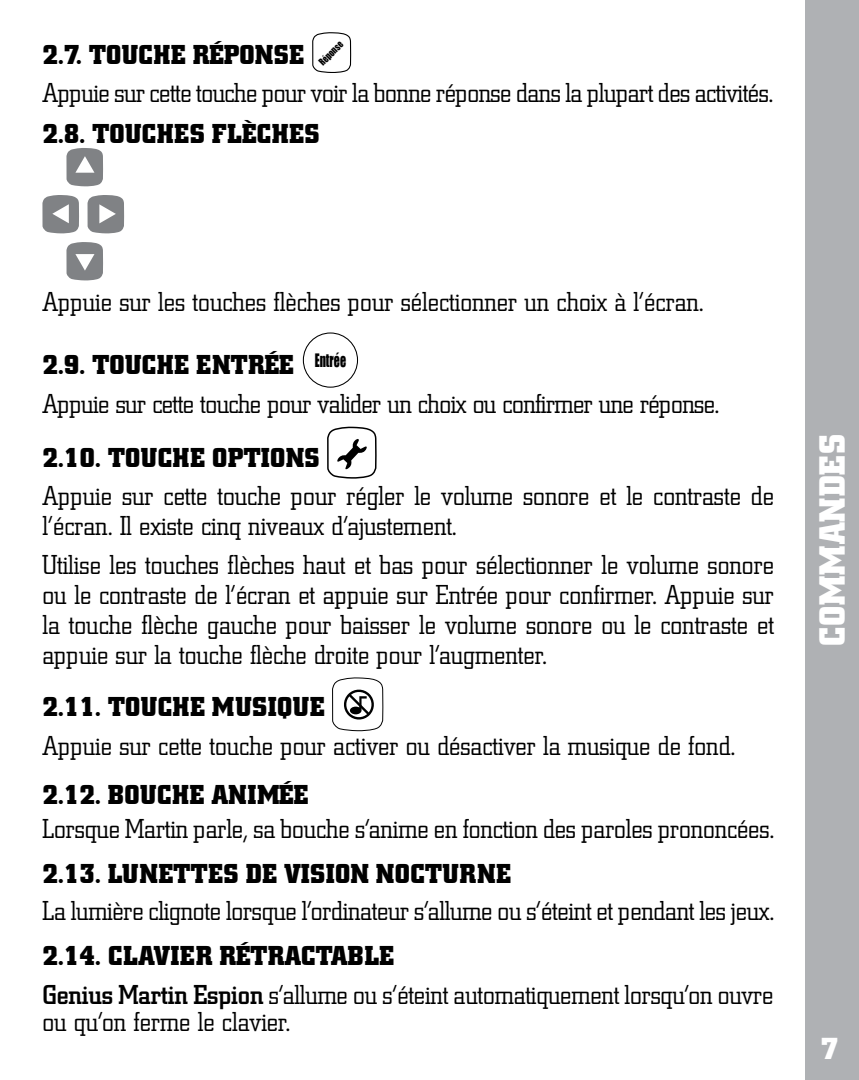
<style>
.page{position:relative;width:859px;height:1080px;background:#fff}
.page>*{position:absolute;margin:0;border:0;box-sizing:border-box;transform-origin:0 0}
.t1{font:700 36px "City";letter-spacing:.02em;color:#fff}
.t2{font:700 30px "City";color:#fff}
.t3{font:300 27px/30px "City";letter-spacing:-.005em;color:#000}
.t4{font:700 27px "City";letter-spacing:.02em;color:#000}
.t5{font:10.2px "Billboard";color:#000;scale:.89 1}
.s1{font-weight:700}
.s2{font-weight:500}
</style>
<div class="page">
<div style="left:806px;top:0;width:53px;height:1080px;background:#afb1b4"></div>
<svg style="left:312px;top:32px;width:40px;height:41px"></svg>
<svg style="left:66px;top:148px;width:37px;height:38px"></svg>
<svg style="left:66px;top:242px;width:37px;height:39px"></svg>
<svg style="left:88px;top:195px;width:36px;height:38px"></svg>
<svg style="left:42px;top:195px;width:37px;height:38px"></svg>
<div style="left:303px;top:332px;width:55px;height:56px;border:1px solid #000;border-radius:50%"></div>
<svg style="left:327px;top:426px;width:50px;height:53px"></svg>
<svg style="left:332px;top:678px;width:51px;height:53px"></svg>
<p class="t4" style="left:42px;top:39px;width:263px">2.7. TOUCHE RÉPONSE</p>
<p class="t5" style="left:317px;top:59px;width:34px;rotate:-45deg">Réponse</p>
<p class="t3" style="left:42px;top:79px;width:732px">Appuie sur cette touche pour voir la bonne réponse dans la plupart des activités.</p>
<p class="t4" style="left:42px;top:119px;width:279px">2.8. TOUCHES FLÈCHES</p>
<p class="t3" style="left:42px;top:287px;width:663px">Appuie sur les touches flèches pour sélectionner un choix à l’écran.</p>
<p class="t3" style="left:42px;top:346px;width:679px;line-height:38.4px"><span class="s1">2.9. TOUCHE ENTRÉE</span> <sup>Entrée<br></sup>Appuie sur cette touche pour valider un choix ou confirmer une réponse.</p>
<p class="t4" style="left:42px;top:442px;width:279px">2.10. TOUCHE OPTIONS</p>
<p class="t3" style="left:42px;top:481px;width:733px">Appuie sur cette touche pour régler le volume sonore et le contraste de l’écran. Il existe cinq niveaux d’ajustement.</p>
<p class="t3" style="left:42px;top:550px;width:733px;text-align:justify">Utilise les touches flèches haut et bas pour sélectionner le volume sonore ou le contraste de l’écran et appuie sur Entrée pour confirmer. Appuie sur la touche flèche gauche pour baisser le volume sonore ou le contraste et appuie sur la touche flèche droite pour l’augmenter.</p>
<p class="t4" style="left:42px;top:692px;width:284px">2.11. TOUCHE MUSIQUE</p>
<p class="t3" style="left:42px;top:731px;width:695px">Appuie sur cette touche pour activer ou désactiver la musique de fond.</p>
<p class="t4" style="left:42px;top:780px;width:268px">2.12. BOUCHE ANIMÉE</p>
<p class="t3" style="left:42px;top:815px;width:733px">Lorsque Martin parle, sa bouche s’anime en fonction des paroles prononcées.</p>
<p class="t4" style="left:42px;top:859px;width:470px">2.13. LUNETTES DE VISION NOCTURNE</p>
<p class="t3" style="left:42px;top:896px;width:733px">La lumière clignote lorsque l’ordinateur s’allume ou s’éteint et pendant les jeux.</p>
<p class="t3" style="left:42px;top:937px;width:732px;line-height:38.4px"><span class="s1">2.14. CLAVIER RÉTRACTABLE<br></span><span class="s2">Genius Martin Espion</span> s’allume ou s’éteint automatiquement lorsqu’on ouvre</p>
<p class="t3" style="left:42px;top:1007px;width:250px">ou qu’on ferme le clavier.</p>
<h1 class="t1" style="left:812px;top:646px;width:213px;rotate:-90deg">COMMANDES</h1>
<p class="t2" style="left:821px;top:1032px;width:19px">7</p>
</div>
